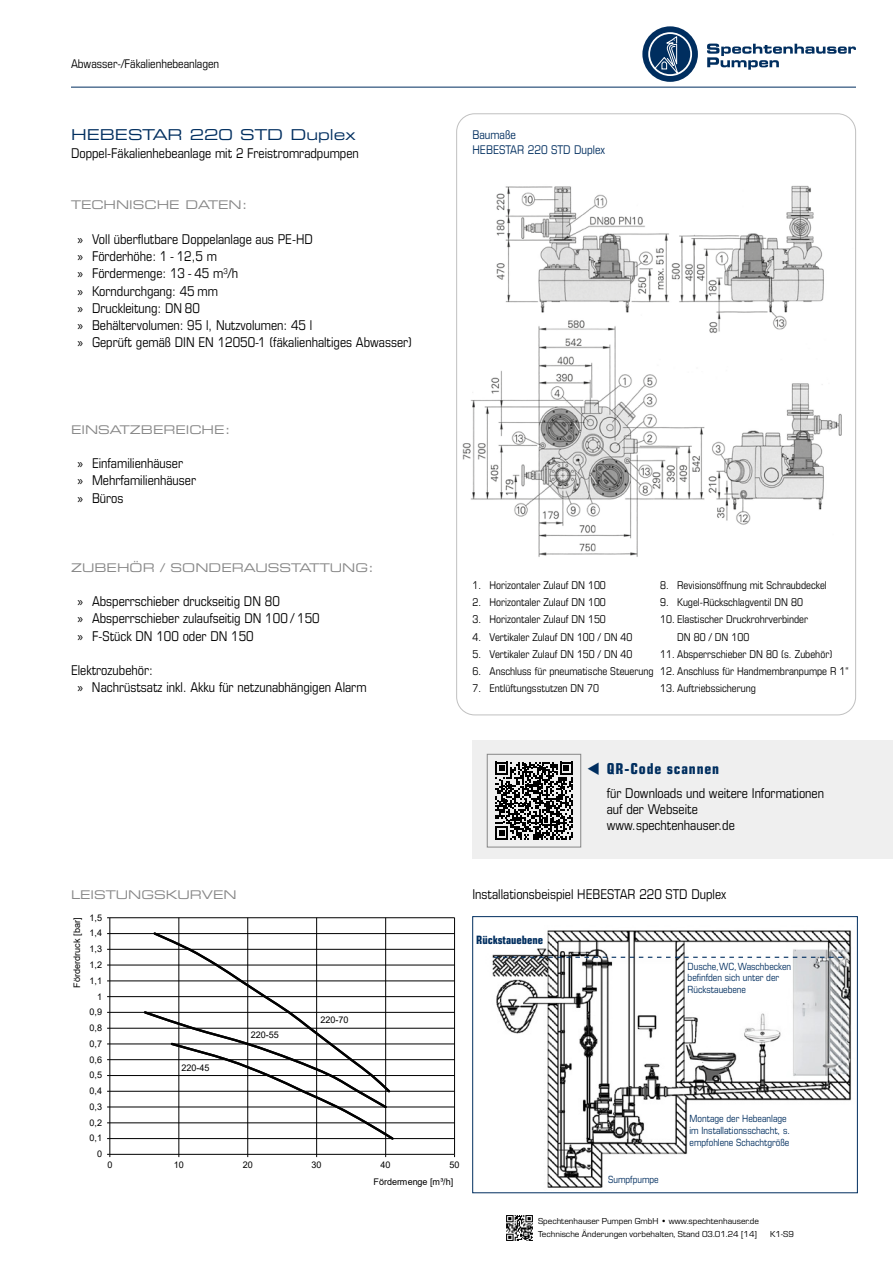
<style>
.page{position:relative;width:893px;height:1263px;background:#fff}
.page>*{position:absolute;margin:0;border:0;box-sizing:border-box;transform-origin:0 0}
.t1{font:15px "Eurostile LT Std Ex 2";color:#002e5f}
.t2{font:700 condensed 15px "Eurostile LT Std";letter-spacing:.055em;color:#002e5f}
.t3{font:condensed 13.5px/17.2px "Eurostile LT Std";color:#000}
.t4{font:12px "Eurostile LT Std Ex 2";color:#878787}
.t5{font:12px "Eurostile LT Std Cn 3";color:#000}
.t6{font:condensed 12px/14.4px "Eurostile LT Std";color:#002e5f}
.t7{font:700 condensed 11.55px "Eurostile LT Std";color:#002e5f}
.t8{font:condensed 10.8px/17.2px "Eurostile LT Std";color:#000}
.t9{font:condensed 9.9px/11.9px "Eurostile LT Std";color:#002e5f}
.t10{font:9.15px "Arial MT2";letter-spacing:-.005em;color:#000}
.t11{font:9px "Eurostile";color:#000}
.t12{font:9px "Arial MT2";letter-spacing:-.005em;color:#000}
.s1{font-family:"Myriad Pro";font-stretch:normal}
.s2{font-family:"Arial"}
</style>
<div class="page">
<hr style="left:71px;top:87px;width:785px;height:1px;background:#002e5f">
<svg style="left:642px;top:26px;width:56px;height:56px"></svg>
<svg style="left:649px;top:33px;width:42px;height:42px"></svg>
<div style="left:648px;top:32px;width:44px;height:44px;border:2px solid #fff;border-radius:50%"></div>
<svg style="left:654px;top:36px;width:25px;height:41px"></svg>
<svg style="left:707px;top:44px;width:149px;height:26px"></svg>
<img style="left:506px;top:1215px;width:27px;height:26px">
<img style="left:462px;top:185px;width:380px;height:372px">
<hr style="left:110px;top:1138px;width:345px;height:1px;background:#000">
<hr style="left:110px;top:1122px;width:345px;height:1px;background:#000">
<hr style="left:110px;top:1107px;width:345px;height:1px;background:#000">
<hr style="left:110px;top:1091px;width:345px;height:1px;background:#000">
<hr style="left:110px;top:1075px;width:345px;height:1px;background:#000">
<hr style="left:110px;top:1059px;width:345px;height:1px;background:#000">
<hr style="left:110px;top:1044px;width:345px;height:1px;background:#000">
<hr style="left:110px;top:1028px;width:345px;height:1px;background:#000">
<hr style="left:110px;top:1012px;width:345px;height:1px;background:#000">
<hr style="left:110px;top:996px;width:345px;height:1px;background:#000">
<hr style="left:110px;top:981px;width:345px;height:1px;background:#000">
<hr style="left:110px;top:965px;width:345px;height:1px;background:#000">
<hr style="left:110px;top:949px;width:345px;height:1px;background:#000">
<hr style="left:110px;top:933px;width:345px;height:1px;background:#000">
<hr style="left:110px;top:917px;width:345px;height:1px;background:#000">
<hr style="left:179px;top:918px;width:1px;height:236px;background:#000">
<hr style="left:247px;top:918px;width:1px;height:236px;background:#000">
<hr style="left:316px;top:918px;width:1px;height:236px;background:#000">
<hr style="left:385px;top:918px;width:1px;height:236px;background:#000">
<hr style="left:454px;top:918px;width:1px;height:236px;background:#000">
<hr style="left:110px;top:918px;width:1px;height:236px;background:#000">
<hr style="left:110px;top:1154px;width:345px;height:1px;background:#000">
<svg style="left:142px;top:930px;width:254px;height:212px"></svg>
<img style="left:492px;top:930px;width:360px;height:258px">
<div style="left:472px;top:916px;width:386px;height:277px;border:1px solid #002e5f"></div>
<div style="left:489px;top:951px;width:361px;height:15px;background:#002e5f;opacity:.2"></div>
<svg style="left:494px;top:957px;width:349px;height:1px"></svg>
<div style="left:472px;top:740px;width:421px;height:118px;background:#efefef"></div>
<svg style="left:495px;top:762px;width:78px;height:77px"></svg>
<div style="left:487px;top:754px;width:94px;height:93px;border:1px solid #878787"></div>
<p class="t5" style="left:71px;top:57px;width:150px">Abwasser-/Fäkalienhebeanlagen</p>
<p class="t1" style="left:71px;top:125px;width:286px">HEBESTAR 220 STD Duplex</p>
<p class="t3" style="left:71px;top:144px;width:289px">Doppel-Fäkalienhebeanlage mit 2 Freistromradpumpen</p>
<p class="t4" style="left:71px;top:197px;width:178px">TECHNISCHE DATEN:</p>
<p class="t3" style="left:78px;top:230px;width:336px"><span class="s1">»</span> Voll überflutbare Doppelanlage aus PE-HD<br><span class="s1">»</span> Förderhöhe: 1 - 12,5 m<br><span class="s1">»</span> Fördermenge: 13 - 45 m<sup>3</sup>/h<br><span class="s1">»</span> Korndurchgang: 45 mm<br><span class="s1">»</span> Druckleitung: DN 80<br><span class="s1">»</span> Behältervolumen: 95 l, Nutzvolumen: 45 l<br><span class="s1">»</span> Geprüft gemäß DIN EN 12050-1 (fäkalienhaltiges Abwasser)</p>
<p class="t4" style="left:71px;top:421px;width:161px">EINSATZBEREICHE:</p>
<p class="t3" style="left:78px;top:454px;width:120px"><span class="s1">»</span> Einfamilienhäuser<br><span class="s1">»</span> Mehrfamilienhäuser <span class="s1">»</span> Büros</p>
<p class="t4" style="left:71px;top:559px;width:304px">ZUBEHÖR / SONDERAUSSTATTUNG:</p>
<p class="t3" style="left:78px;top:592px;width:244px"><span class="s1">»</span> Absperrschieber druckseitig DN 80<br><span class="s1">»</span> Absperrschieber zulaufseitig DN 100 / 150 <span class="s1">»</span> F-Stück DN 100 oder DN 150</p>
<p class="t3" style="left:77px;top:661px;width:291px;text-indent:-6px">Elektrozubehör:<br><span class="s1">»</span> Nachrüstsatz inkl. Akku für netzunabhängigen Alarm</p>
<p class="t6" style="left:472px;top:128px;width:134px">Baumaße<br>HEBESTAR 220 STD Duplex</p>
<p class="t8" style="left:660px;top:576px;width:168px">8. Revisionsöffnung mit Schraubdeckel</p>
<p class="t8" style="left:660px;top:593px;width:144px">9. Kugel-Rückschlagventil DN 80</p>
<p class="t8" style="left:677px;top:611px;width:132px;text-indent:-17px">10. Elastischer Druckrohrverbinder<br>DN 80 / DN 100</p>
<p class="t8" style="left:660px;top:645px;width:174px">11. Absperrschieber DN 80 (s. Zubehör)</p>
<p class="t8" style="left:660px;top:662px;width:190px">12. Anschluss für Handmembranpumpe R 1“</p>
<p class="t8" style="left:660px;top:680px;width:97px">13. Auftriebssicherung</p>
<p class="t8" style="left:472px;top:576px;width:135px">1. Horizontaler Zulauf DN 100</p>
<p class="t8" style="left:472px;top:593px;width:135px">2. Horizontaler Zulauf DN 100</p>
<p class="t8" style="left:472px;top:611px;width:135px">3. Horizontaler Zulauf DN 150</p>
<p class="t8" style="left:472px;top:628px;width:162px">4. Vertikaler Zulauf DN 100 / DN 40</p>
<p class="t8" style="left:472px;top:645px;width:162px">5. Vertikaler Zulauf DN 150 / DN 40</p>
<p class="t8" style="left:472px;top:662px;width:182px">6. Anschluss für pneumatische Steuerung</p>
<p class="t8" style="left:472px;top:680px;width:128px">7. Entlüftungsstutzen DN 70</p>
<p class="t2" style="left:607px;top:760px;width:114px">QR-Code scannen</p>
<p class="t3" style="left:607px;top:784px;width:219px;line-height:16.2px">für Downloads und weitere Informationen auf der Webseite www.spechtenhauser.de</p>
<p class="t4" style="left:71px;top:887px;width:167px">LEISTUNGSKURVEN</p>
<p class="t3" style="left:472px;top:886px;width:255px">Installationsbeispiel HEBESTAR 220 STD Duplex</p>
<p class="t7" style="left:476px;top:933px;width:68px">Rückstauebene</p>
<p class="t9" style="left:688px;top:960px;width:105px">Dusche, WC, Waschbecken befinfden sich unter der<br>Rückstauebene</p>
<p class="t10" style="left:90px;top:911px;width:14px">1,5</p>
<p class="t12" style="left:71px;top:988px;width:71px;rotate:-90deg">Förderdruck [bar]</p>
<p class="t10" style="left:90px;top:927px;width:14px">1,4</p>
<p class="t10" style="left:90px;top:943px;width:14px">1,3</p>
<p class="t10" style="left:90px;top:958px;width:14px">1,2</p>
<p class="t10" style="left:90px;top:974px;width:14px">1,1</p>
<p class="t10" style="left:97px;top:990px;width:7px">1</p>
<p class="t10" style="left:90px;top:1006px;width:14px">0,9</p>
<p class="t10" style="left:90px;top:1021px;width:14px">0,8</p>
<p class="t10" style="left:90px;top:1037px;width:14px">0,7</p>
<p class="t10" style="left:90px;top:1053px;width:14px">0,6</p>
<p class="t10" style="left:90px;top:1069px;width:14px">0,5</p>
<p class="t10" style="left:90px;top:1084px;width:14px">0,4</p>
<p class="t10" style="left:90px;top:1100px;width:14px">0,3</p>
<p class="t10" style="left:90px;top:1116px;width:14px">0,2</p>
<p class="t10" style="left:90px;top:1132px;width:14px">0,1</p>
<p class="t10" style="left:97px;top:1148px;width:7px">0</p>
<p class="t10" style="left:181px;top:1061px;width:30px">2<span class="s2">2</span>0-45</p>
<p class="t10" style="left:251px;top:1029px;width:30px">2<span class="s2">2</span>0-55</p>
<p class="t10" style="left:321px;top:1014px;width:30px">2<span class="s2">2</span>0-70</p>
<p class="t10" style="left:107px;top:1158px;width:7px">0</p>
<p class="t10" style="left:174px;top:1158px;width:12px">10</p>
<p class="t10" style="left:243px;top:1158px;width:12px">20</p>
<p class="t10" style="left:312px;top:1158px;width:12px">30</p>
<p class="t10" style="left:381px;top:1158px;width:12px">40</p>
<p class="t10" style="left:450px;top:1158px;width:12px">50</p>
<p class="t10" style="left:373px;top:1176px;width:81px">Fördermenge [m³/h]</p>
<p class="t9" style="left:608px;top:1173px;width:52px">Sumpfpumpe</p>
<p class="t9" style="left:689px;top:1113px;width:102px">Montage der Hebeanlage im Installationsschacht, s. empfohlene Schachtgröße</p>
<p class="t11" style="left:538px;top:1215px;width:222px">Spechtenhauser Pumpen GmbH • www.spechtenhauser.de</p>
<p class="t11" style="left:538px;top:1228px;width:220px">Technische Änderungen vorbehalten, Stand 03.01.24 [14]</p>
<p class="t11" style="left:770px;top:1228px;width:25px">K1-S9</p>
</div>
